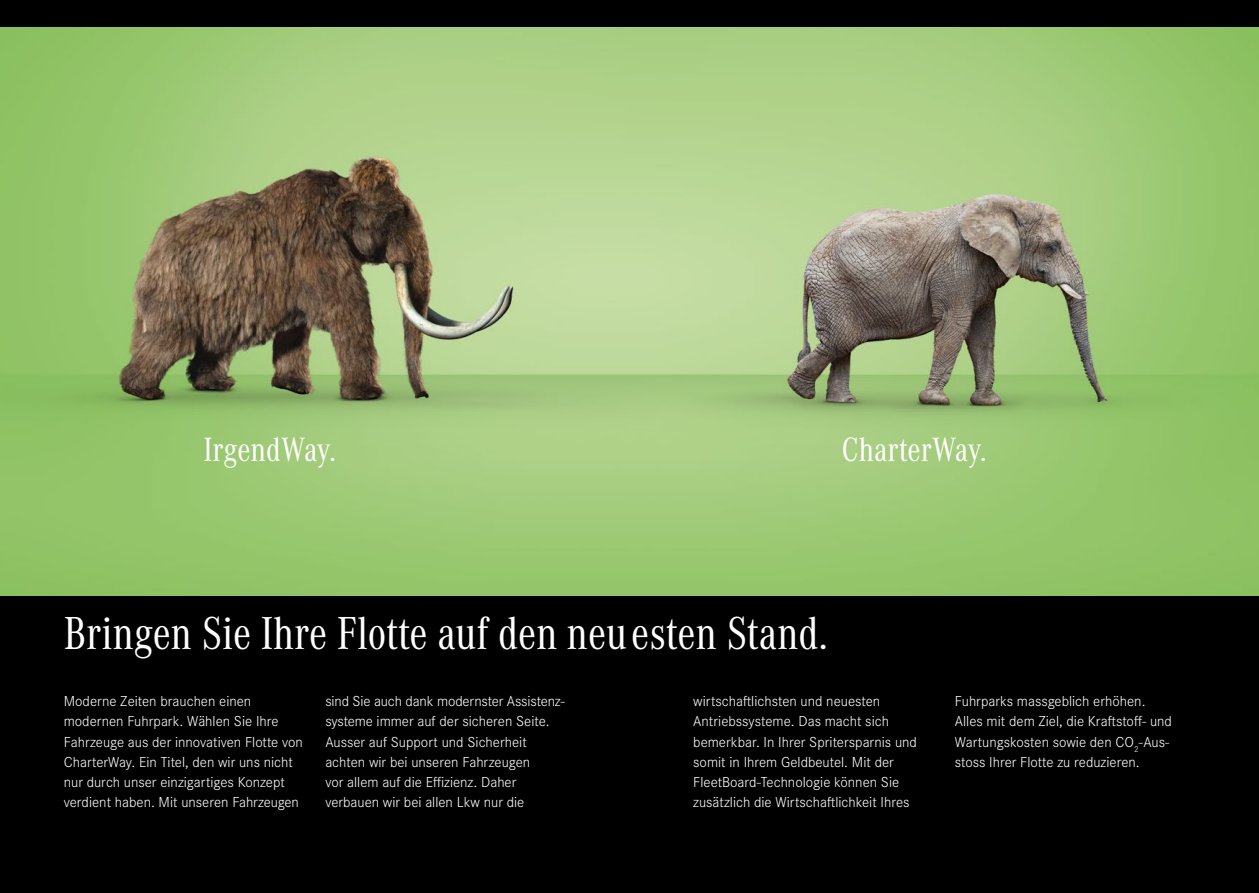
<style>
.page{position:relative;width:1259px;height:893px;background:#000}
.page>*{position:absolute;margin:0;border:0;box-sizing:border-box;transform-origin:0 0}
.t1{font:48px "Daimler CAC";letter-spacing:-.005em;color:#fff}
.t2{font:34.95px "Daimler CAC";color:#fff}
.t3{font:300 15px/20.2px "Daimler CS";color:#fff}
</style>
<div class="page">
<img style="left:0;top:28px;width:1259px;height:567px">
<h2 class="t2" style="left:203px;top:426px;width:134px">IrgendWay.</h2>
<h2 class="t2" style="left:841px;top:426px;width:146px">CharterWay.</h2>
<h1 class="t1" style="left:64px;top:600px;width:765px">Bringen Sie Ihre Flotte auf den neuesten Stand.</h1>
<p class="t3" style="left:64px;top:690px;width:241px">Moderne Zeiten brauchen einen modernen Fuhrpark. Wählen Sie Ihre Fahrzeuge aus der innovativen Flotte von CharterWay. Ein Titel, den wir uns nicht nur durch unser einzigartiges Konzept verdient haben. Mit unseren Fahrzeugen</p>
<p class="t3" style="left:325px;top:690px;width:241px">sind Sie auch dank modernster Assistenz&shy;systeme immer auf der sicheren Seite.<br>Ausser auf Support und Sicherheit achten wir bei unseren Fahrzeugen<br>vor allem auf die Effizienz. Daher verbauen wir bei allen Lkw nur die</p>
<p class="t3" style="left:693px;top:690px;width:225px">wirtschaftlichsten und neuesten Antriebssysteme. Das macht sich bemerkbar. In Ihrer Spritersparnis und somit in Ihrem Geldbeutel. Mit der FleetBoard-Technologie können Sie zusätzlich die Wirtschaftlichkeit Ihres</p>
<p class="t3" style="left:955px;top:690px;width:219px">Fuhrparks massgeblich erhöhen.<br>Alles mit dem Ziel, die Kraftstoff- und Wartungskosten sowie den CO<sub>2</sub>-Aus&shy;stoss Ihrer Flotte zu reduzieren.</p>
</div>
